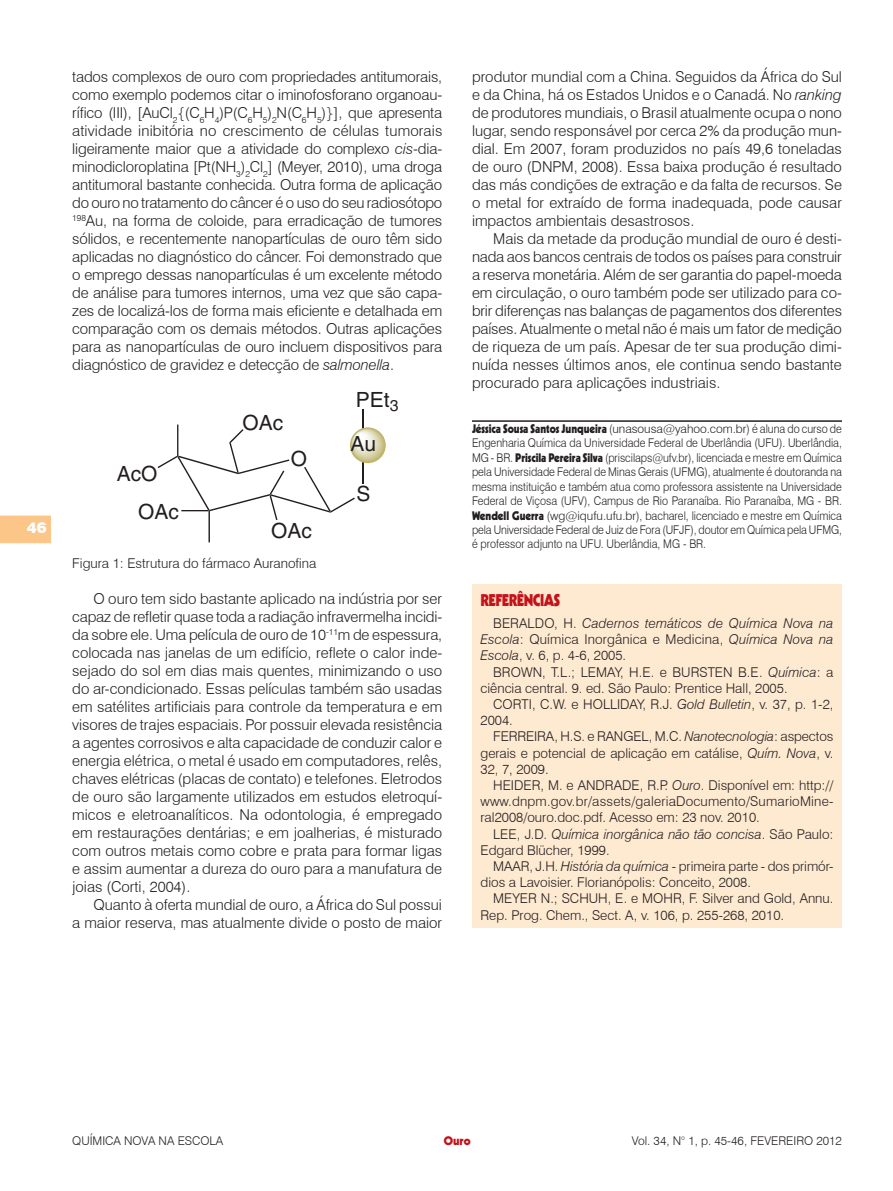
<style>
.page{position:relative;width:893px;height:1191px;background:#fff}
.page>*{position:absolute;margin:0;border:0;box-sizing:border-box;transform-origin:0 0}
.t1{font:20.85px "Helvetica";color:#231f20}
.Seção{font:900 16.5px "Kabel";letter-spacing:-.03em;color:#c4121a;scale:.9 1}
.t2{font:300 15px/18px "Swiss 721 BT";color:#231f20;text-align:justify}
.t3{font:900 15px "Swiss 721 BT";color:#fff}
.Bibliografia{font:300 13.5px/16.2px "Swiss 721 BT";color:#231f20}
.Bibliografia-2{font:italic 300 13.5px/16.2px "Swiss 721 BT";letter-spacing:.01em;color:#231f20;text-align:justify}
.Figura{font:300 13.5px "Swiss 721 BT";color:#231f20}
.Credito_Autor{font:300 12px/14.4px "Swiss 721 BT";color:#231f20;text-align:justify;scale:.9 1}
.Credito_Autor-2{font:300 12px "Swiss 721 BT";color:#231f20}
.t4{font:900 12px "Kabel";color:#c4121a}
.s1{font-style:italic}
.s2{font-family:"Kabel";font-weight:900}
.s3{font-style:normal}
</style>
<div class="page">
<svg style="left:0;top:515px;width:51px;height:28px"></svg>
<div style="left:472px;top:584px;width:370px;height:344px;background:#fee9d1"></div>
<hr style="left:472px;top:420px;width:370px;height:2px;background:#231f20">
<div style="left:351px;top:428px;width:34px;height:34px;background:#bfb56c;border-radius:50%"></div>
<div style="left:351px;top:428px;width:33px;height:33px;background:#c6be80;border-radius:50%"></div>
<div style="left:350px;top:427px;width:36px;height:36px;border:1px solid #bfb56c;border-radius:50%"></div>
<svg style="left:158px;top:410px;width:225px;height:132px"></svg>
<p class="t3" style="left:27px;top:518px;width:21px">46</p>
<p class="t2" style="left:72px;top:67px;width:372px">tados complexos de ouro com propriedades antitumorais, como exemplo podemos citar o iminofosforano organoau&shy;rífico (III), [AuCl<sub>2</sub>{(C<sub>6</sub>H<sub>4</sub>)P(C<sub>6</sub>H<sub>5</sub>)<sub>2</sub>N(C<sub>6</sub>H<sub>5</sub>)}], que apresenta atividade inibitória no crescimento de células tumorais ligeiramente maior que a atividade do complexo <span class="s1">cis</span>-dia&shy;minodicloroplatina [Pt(NH<sub>3</sub>)<sub>2</sub>Cl<sub>2</sub>] (Meyer, 2010), uma droga antitumoral bastante conhecida. Outra forma de aplicação do ouro no tratamento do câncer é o uso do seu radiosótopo <sup>198</sup>Au, na forma de coloide, para erradicação de tumores sólidos, e recentemente nanopartículas de ouro têm sido aplicadas no diagnóstico do câncer. Foi demonstrado que o emprego dessas nanopartículas é um excelente método de análise para tumores internos, uma vez que são capa&shy;zes de localizá-los de forma mais eficiente e detalhada em comparação com os demais métodos. Outras aplicações para as nanopartículas de ouro incluem dispositivos para diagnóstico de gravidez e detecção de <span class="s1">salmonella</span>.</p>
<p class="t1" style="left:117px;top:461px;width:42px">AcO</p>
<p class="t1" style="left:138px;top:499px;width:42px">OAc</p>
<p class="t1" style="left:243px;top:410px;width:42px">OAc</p>
<p class="t1" style="left:291px;top:446px;width:18px">O</p>
<p class="t1" style="left:271px;top:518px;width:42px">OAc</p>
<p class="Figura" style="left:72px;top:555px;width:246px">Figura 1: Estrutura do fármaco Auranofina</p>
<p class="t1" style="left:356px;top:388px;width:44px">PEt<sub>3</sub></p>
<p class="t1" style="left:351px;top:431px;width:27px">Au</p>
<p class="t1" style="left:357px;top:482px;width:15px">S</p>
<p class="t2" style="left:72px;top:589px;width:371px;text-indent:21px">O ouro tem sido bastante aplicado na indústria por ser capaz de refletir quase toda a radiação infravermelha incidi&shy;da sobre ele. Uma película de ouro de 10<sup>-11</sup>m de espessura, colocada nas janelas de um edifício, reflete o calor inde&shy;sejado do sol em dias mais quentes, minimizando o uso do ar-condicionado. Essas películas também são usadas em satélites artificiais para controle da temperatura e em visores de trajes espaciais. Por possuir elevada resistência a agentes corrosivos e alta capacidade de conduzir calor e energia elétrica, o metal é usado em computadores, relês, chaves elétricas (placas de contato) e telefones. Eletrodos de ouro são largamente utilizados em estudos eletroquí&shy;micos e eletroanalíticos. Na odontologia, é empregado em restaurações dentárias; e em joalherias, é misturado com outros metais como cobre e prata para formar ligas e assim aumentar a dureza do ouro para a manufatura de joias (Corti, 2004).</p>
<p class="t2" style="left:72px;top:895px;width:371px;text-align:right">Quanto à oferta mundial de ouro, a África do Sul possui<br>a maior reserva, mas atualmente divide o posto de maior</p>
<p class="t2" style="left:472px;top:67px;width:371px">produtor mundial com a China. Seguidos da África do Sul e da China, há os Estados Unidos e o Canadá. No <span class="s1">ranking </span>de produtores mundiais, o Brasil atualmente ocupa o nono lugar, sendo responsável por cerca 2% da produção mun&shy;dial. Em 2007, foram produzidos no país 49,6 toneladas de ouro (DNPM, 2008). Essa baixa produção é resultado das más condições de extração e da falta de recursos. Se o metal for extraído de forma inadequada, pode causar impactos ambientais desastrosos.</p>
<p class="t2" style="left:472px;top:229px;width:372px;text-indent:21px">Mais da metade da produção mundial de ouro é desti&shy;nada aos bancos centrais de todos os países para construir a reserva monetária. Além de ser garantia do papel-moeda em circulação, o ouro também pode ser utilizado para co&shy;brir diferenças nas balanças de pagamentos dos diferentes países. Atualmente o metal não é mais um fator de medição de riqueza de um país. Apesar de ter sua produção dimi&shy;nuída nesses últimos anos, ele continua sendo bastante procurado para aplicações industriais.</p>
<p class="Credito_Autor" style="left:472px;top:421px;width:413px"><span class="s2">Jéssica Sousa Santos Junqueira</span> (unasousa@yahoo.com.br) é aluna do curso de Engenharia Química da Universidade Federal de Uberlândia (UFU). Uberlândia, MG - BR. <span class="s2">Priscila Pereira Silva</span> (priscilaps@ufv.br), licenciada e mestre em Química pela Universidade Federal de Minas Gerais (UFMG), atualmente é doutoranda na mesma instituição e também atua como professora assistente na Universidade Federal de Viçosa (UFV), Campus de Rio Paranaíba. Rio Paranaíba, MG - BR.<br><span class="s2">Wendell Guerra</span> (wg@iqufu.ufu.br), bacharel, licenciado e mestre em Química pela Universidade Federal de Juiz de Fora (UFJF), doutor em Química pela UFMG, é professor adjunto na UFU. Uberlândia, MG - BR.</p>
<p class="Seção" style="left:480px;top:590px;width:90px">REFERÊNCIAS</p>
<p class="Bibliografia-2" style="left:480px;top:615px;width:354px;text-indent:13px"><span class="s3">BERALDO, H.</span> Cadernos temáticos de Química Nova na Escola<span class="s3">: Química Inorgânica e Medicina,</span> Química Nova na Escola<span class="s3">, v. 6, p. 4-6, 2005.</span></p>
<p class="Bibliografia" style="left:480px;top:663px;width:354px;text-indent:13px">BROWN, T.L.; LEMAY, H.E. e BURSTEN B.E. <span class="s1">Química</span>: a ciência central. 9. ed. São Paulo: Prentice Hall, 2005.</p>
<p class="Bibliografia" style="left:480px;top:696px;width:354px;text-indent:13px">CORTI, C.W. e HOLLIDAY, R.J. <span class="s1">Gold Bulletin</span>, v. 37, p. 1-2,<br>2004.</p>
<p class="Bibliografia" style="left:480px;top:728px;width:354px;text-align:justify;text-indent:13px">FERREIRA, H.S. e RANGEL, M.C. <span class="s1">Nanotecnologia</span>: aspectos gerais e potencial de aplicação em catálise, <span class="s1">Quím. Nova</span>, v.<br>32, 7, 2009.</p>
<p class="Bibliografia" style="left:480px;top:777px;width:354px;text-align:justify;text-indent:13px">HEIDER, M. e ANDRADE, R.P. <span class="s1">Ouro</span>. Disponível em: http:// www.dnpm.gov.br/assets/galeriaDocumento/SumarioMine&shy;ral2008/ouro.doc.pdf. Acesso em: 23 nov. 2010.</p>
<p class="Bibliografia" style="left:480px;top:825px;width:354px;text-indent:13px">LEE, J.D. <span class="s1">Química inorgânica não tão concisa</span>. São Paulo:<br>Edgard Blücher, 1999.</p>
<p class="Bibliografia" style="left:480px;top:858px;width:354px;text-indent:13px">MAAR, J.H. <span class="s1">História da química</span> - primeira parte - dos primór&shy;dios a Lavoisier. Florianópolis: Conceito, 2008.</p>
<p class="Bibliografia" style="left:480px;top:890px;width:354px;text-indent:13px">MEYER N.; SCHUH, E. e MOHR, F. Silver and Gold, Annu.<br>Rep. Prog. Chem., Sect. A, v. 106, p. 255-268, 2010.</p>
<p class="Credito_Autor-2" style="left:72px;top:1133px;width:152px">QUÍMICA NOVA NA ESCOLA</p>
<p class="Credito_Autor-2" style="left:632px;top:1133px;width:212px">Vol. 34, N° 1, p. 45-46, FEVEREIRO 2012</p>
<p class="t4" style="left:444px;top:1133px;width:28px">Ouro</p>
</div>
